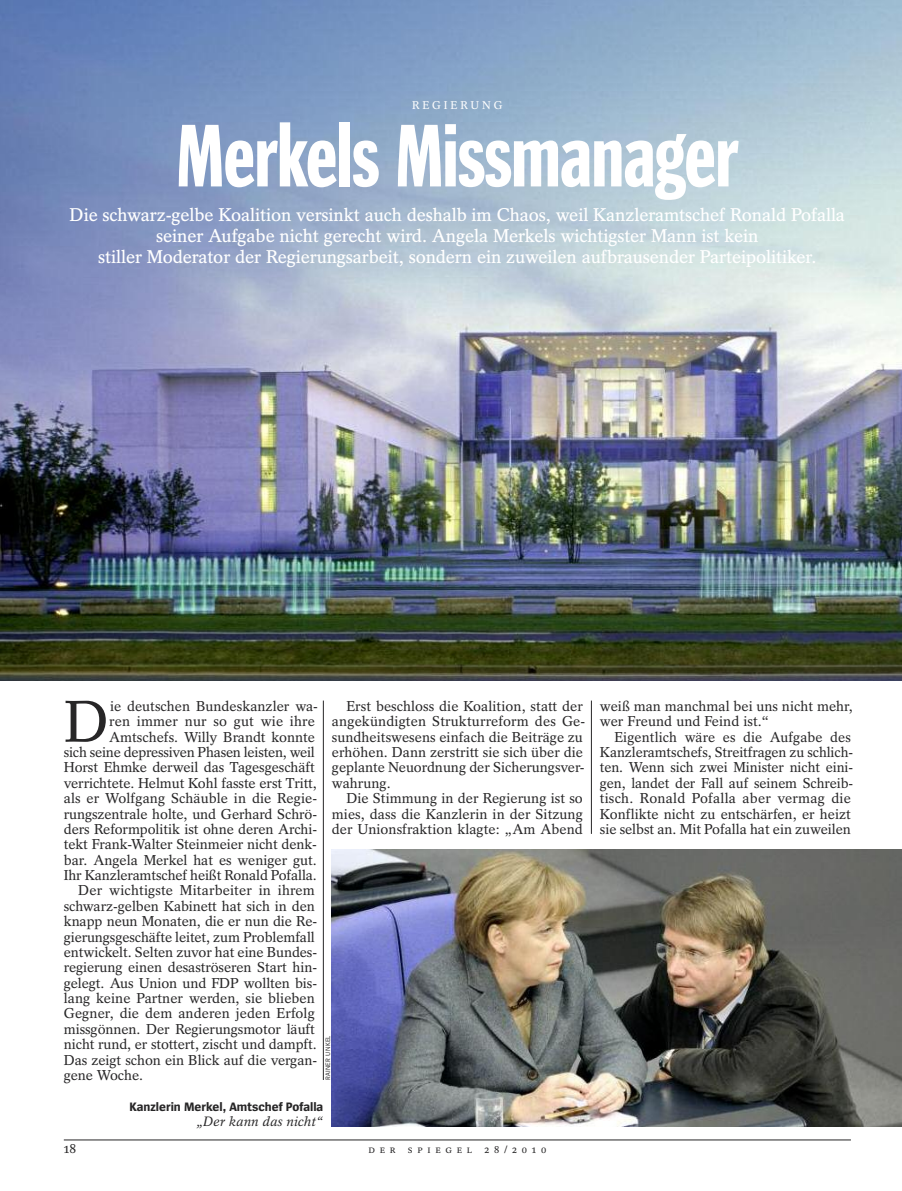
<style>
.page{position:relative;width:902px;height:1191px;background:#fff}
.page>*{position:absolute;margin:0;border:0;box-sizing:border-box;transform-origin:0 0}
.t1{font:90px "Spiegel Headline";letter-spacing:-.01em;color:#fff}
.t2{font:58.35px "Spiegel Serif";color:#272627}
.t3{font:600 18.3px/21px "Spiegel Serif";letter-spacing:-.01em;color:#fff;text-align:center}
.t4{font:14.25px/15.5px "Spiegel Serif";letter-spacing:-.005em;color:#272627}
.t5{font:italic 13.5px "Spiegel Serif";color:#272627}
.t6{font:13.5px "Spiegel Serif";color:#272627}
.t7{font:700 12.75px "Spiegel Sans";color:#272627}
.t8{font:11.25px "Spiegel Serif";letter-spacing:.25em;color:#fff}
.t9{font:10.5px "Spiegel Serif";letter-spacing:.45em;color:#272627}
.t10{font:6.75px "Spiegel Sans";letter-spacing:.05em;color:#272627}
</style>
<div class="page">
<hr style="left:323px;top:700px;width:1px;height:380px;background:#272627">
<hr style="left:591px;top:700px;width:1px;height:134px;background:#272627">
<hr style="left:64px;top:1139px;width:786px;height:1px;background:#272627">
<img style="left:332px;top:849px;width:569px;height:277px">
<img style="left:0;top:0;width:901px;height:680px">
<p class="t8" style="left:412px;top:101px;width:92px">REGIERUNG</p>
<h1 class="t1" style="left:176px;top:122px;width:564px">Merkels Missmanager</h1>
<p class="t3" style="left:70px;top:206px;width:777px">Die schwarz-gelbe Koalition versinkt auch deshalb im Chaos, weil Kanzleramtschef Ronald Pofalla seiner Aufgabe nicht gerecht wird. Angela Merkels wichtigster Mann ist kein<br>stiller Moderator der Regierungsarbeit, sondern ein zuweilen aufbrausender Parteipolitiker.</p>
<h2 class="t2" style="left:64px;top:701px;width:47px">D</h2>
<p class="t4" style="left:110px;top:699px;width:209px">ie deutschen Bundeskanzler wa-</p>
<p class="t4" style="left:109px;top:715px;width:207px">ren immer nur so gut wie ihre</p>
<p class="t4" style="left:109px;top:730px;width:207px">Amtschefs. Willy Brandt konnte</p>
<p class="t4" style="left:64px;top:746px;width:252px">sich seine depressiven Phasen leisten, weil</p>
<p class="t4" style="left:64px;top:761px;width:252px">Horst Ehmke derweil das Tagesgeschäft</p>
<p class="t4" style="left:64px;top:776px;width:254px">verrichtete. Helmut Kohl fasste erst Tritt,</p>
<p class="t4" style="left:64px;top:792px;width:255px">als er Wolfgang Schäuble in die Regie-</p>
<p class="t4" style="left:64px;top:807px;width:255px">rungszentrale holte, und Gerhard Schrö-</p>
<p class="t4" style="left:64px;top:822px;width:255px">ders Reformpolitik ist ohne deren Archi-</p>
<p class="t4" style="left:64px;top:838px;width:254px">tekt Frank-Walter Steinmeier nicht denk-</p>
<p class="t4" style="left:64px;top:853px;width:254px">bar. Angela Merkel hat es weniger gut.</p>
<p class="t4" style="left:64px;top:869px;width:254px">Ihr Kanzleramtschef heißt Ronald Pofalla.</p>
<p class="t4" style="left:78px;top:884px;width:238px">Der wichtigste Mitarbeiter in ihrem</p>
<p class="t4" style="left:64px;top:899px;width:252px">schwarz-gelben Kabinett hat sich in den</p>
<p class="t4" style="left:64px;top:915px;width:255px">knapp neun Monaten, die er nun die Re-</p>
<p class="t4" style="left:64px;top:930px;width:252px">gierungsgeschäfte leitet, zum Problemfall</p>
<p class="t4" style="left:64px;top:945px;width:255px">entwickelt. Selten zuvor hat eine Bundes-</p>
<p class="t4" style="left:64px;top:961px;width:255px">regierung einen desaströseren Start hin-</p>
<p class="t4" style="left:64px;top:976px;width:255px">gelegt. Aus Union und FDP wollten bis-</p>
<p class="t4" style="left:64px;top:992px;width:252px">lang keine Partner werden, sie blieben</p>
<p class="t4" style="left:64px;top:1007px;width:252px">Gegner, die dem anderen jeden Erfolg</p>
<p class="t4" style="left:64px;top:1022px;width:252px">missgönnen. Der Regierungsmotor läuft</p>
<p class="t4" style="left:64px;top:1038px;width:254px">nicht rund, er stottert, zischt und dampft.</p>
<p class="t4" style="left:64px;top:1053px;width:255px">Das zeigt schon ein Blick auf die vergan-</p>
<p class="t4" style="left:64px;top:1068px;width:81px">gene Woche.</p>
<p class="t4" style="left:332px;top:699px;width:255px;text-indent:14px">Erst beschloss die Koalition, statt der angekündigten Strukturreform des Ge&shy;sundheitswesens einfach die Beiträge zu erhöhen. Dann zerstritt sie sich über die geplante Neuordnung der Sicherungsver&shy;wahrung.</p>
<p class="t4" style="left:332px;top:792px;width:252px;text-align:justify;text-indent:14px">Die Stimmung in der Regierung ist so mies, dass die Kanzlerin in der Sitzung der Unionsfraktion klagte: „Am Abend</p>
<p class="t10" style="left:325px;top:1080px;width:46px;rotate:-90deg">RAINER UNKEL</p>
<p class="t7" style="left:129px;top:1101px;width:195px">Kanzlerin Merkel, Amtschef Pofalla</p>
<p class="t5" style="left:196px;top:1116px;width:129px">„Der kann das nicht“</p>
<p class="t6" style="left:64px;top:1143px;width:14px">18</p>
<p class="t9" style="left:368px;top:1145px;width:179px">DER SPIEGEL 28/2010</p>
<p class="t4" style="left:600px;top:700px;width:254px">weiß man manchmal bei uns nicht mehr, wer Freund und Feind ist.“</p>
<p class="t4" style="left:600px;top:730px;width:255px;text-indent:14px">Eigentlich wäre es die Aufgabe des Kanzleramtschefs, Streitfragen zu schlich&shy;ten. Wenn sich zwei Minister nicht eini&shy;gen, landet der Fall auf seinem Schreib&shy;tisch. Ronald Pofalla aber vermag die Konflikte nicht zu entschärfen, er heizt sie selbst an. Mit Pofalla hat ein zuweilen</p>
</div>
